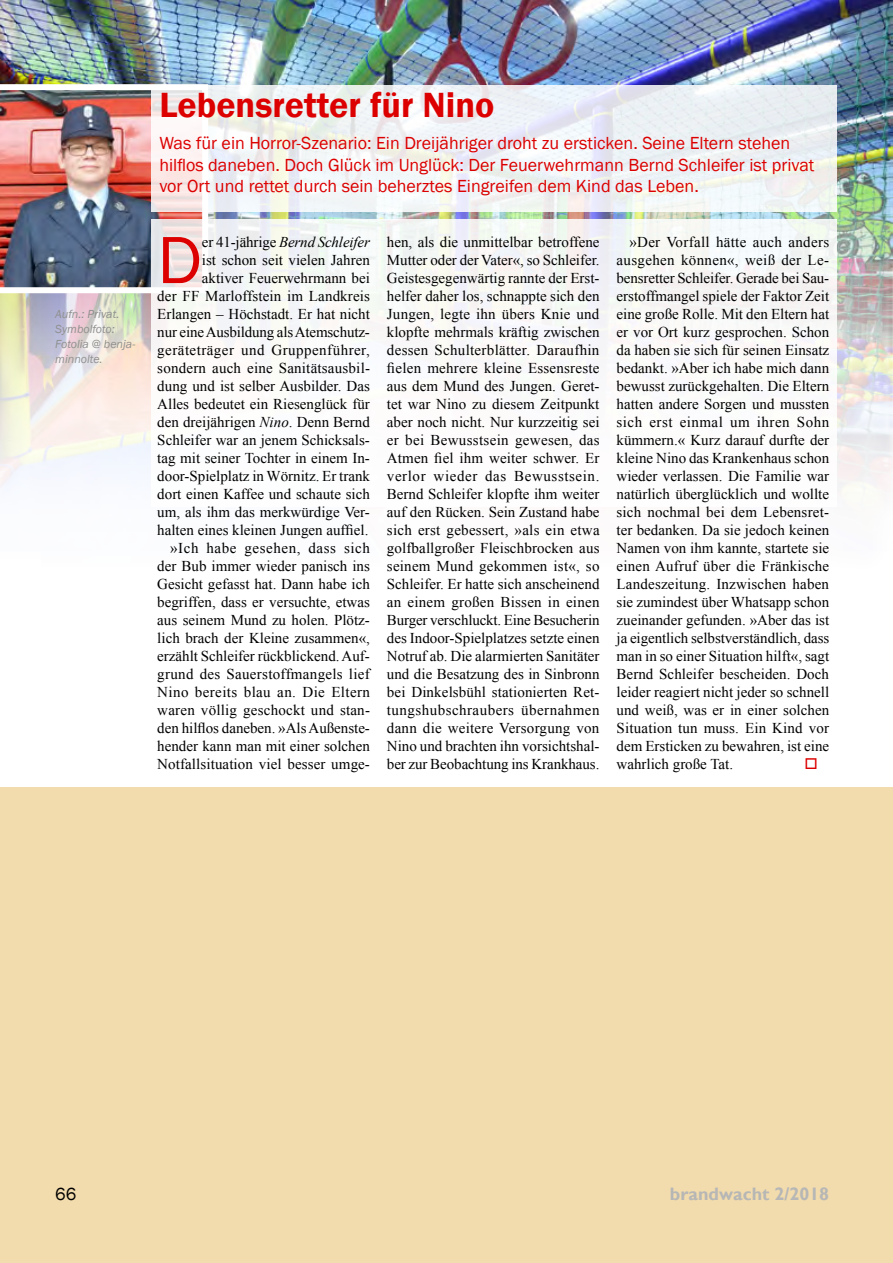
<style>
.page{position:relative;width:893px;height:1263px;background:#fff}
.page>*{position:absolute;margin:0;border:0;box-sizing:border-box;transform-origin:0 0}
.t1{font:69px "Franklin Gothic";color:#dc0000}
.t2{font:600 36px "Franklin Gothic";color:#dc0000}
.t3{font:18px/21.6px "Franklin Gothic";color:#dc0000}
.t4{font:700 18px "Gill Sans";color:#b6b7b6}
.t5{font:18px "Franklin Gothic";color:#000}
.t6{font:15px/18px "Times New Roman";color:#000;text-align:justify}
.t7{font:italic 12px/15px "Franklin Gothic";color:#8f908e}
.s1{font-style:italic}
</style>
<div class="page">
<img style="left:0;top:0;width:893px;height:493px">
<div style="left:0;top:787px;width:893px;height:476px;background:#f2dbac"></div>
<img style="left:0;top:84px;width:208px;height:209px">
<svg style="left:151px;top:85px;width:686px;height:126px;fill:#eff2f4"></svg>
<div style="left:151px;top:219px;width:686px;height:287px;background:#fff"></div>
<h2 class="t2" style="left:159px;top:82px;width:336px">Lebensretter für Nino</h2>
<p class="t7" style="left:55px;top:306px;width:82px">Aufn.: Privat.<br>Symbolfoto:<br>Fotolia @ benja&shy;minnolte.</p>
<p class="t3" style="left:159px;top:133px;width:657px">Was für ein Horror-Szenario: Ein Dreijähriger droht zu ersticken. Seine Eltern stehen hilflos daneben. Doch Glück im Unglück: Der Feuerwehrmann Bernd Schleifer ist privat vor Ort und rettet durch sein beherztes Eingreifen dem Kind das Leben.</p>
<p class="t6" style="left:157px;top:233px;width:214px;text-align:right">er 41-jährige <span class="s1">Bernd Schleifer<br></span>ist schon seit vielen Jahren aktiver Feuerwehrmann bei<br>der FF Marloffstein im Landkreis Erlangen – Höchstadt. Er hat nicht nur eine Ausbildung als Atemschutz&shy;geräteträger und Gruppenführer, sondern auch eine Sanitätsausbil&shy;dung und ist selber Ausbilder. Das Alles bedeutet ein Riesenglück für den dreijährigen <span class="s1">Nino</span>. Denn Bernd Schleifer war an jenem Schicksals&shy;tag mit seiner Tochter in einem In&shy;door-Spielplatz in Wörnitz. Er trank dort einen Kaffee und schaute sich um, als ihm das merkwürdige Ver&shy;halten eines kleinen Jungen auffiel. »Ich habe gesehen, dass sich der Bub immer wieder panisch ins Gesicht gefasst hat. Dann habe ich begriffen, dass er versuchte, etwas aus seinem Mund zu holen. Plötz&shy;lich brach der Kleine zusammen«, erzählt Schleifer rückblickend. Auf&shy;grund des Sauerstoffmangels lief Nino bereits blau an. Die Eltern waren völlig geschockt und stan&shy;den hilflos daneben. »Als Außenste&shy;hender kann man mit einer solchen Notfallsituation viel besser umge-</p>
<h1 class="t1" style="left:157px;top:217px;width:46px">D</h1>
<p class="t6" style="left:387px;top:233px;width:214px">hen, als die unmittelbar betroffene Mutter oder der Vater«, so Schleifer.<br>Geistesgegenwärtig rannte der Erst&shy;helfer daher los, schnappte sich den Jungen, legte ihn übers Knie und klopfte mehrmals kräftig zwischen dessen Schulterblätter. Daraufhin fielen mehrere kleine Essensreste aus dem Mund des Jungen. Geret&shy;tet war Nino zu diesem Zeitpunkt aber noch nicht. Nur kurzzeitig sei er bei Bewusstsein gewesen, das Atmen fiel ihm weiter schwer. Er verlor wieder das Bewusstsein.<br>Bernd Schleifer klopfte ihm weiter auf den Rücken. Sein Zustand habe sich erst gebessert, »als ein etwa golfballgroßer Fleischbrocken aus seinem Mund gekommen ist«, so Schleifer. Er hatte sich anscheinend an einem großen Bissen in einen Burger verschluckt. Eine Besucherin des Indoor-Spielplatzes setzte einen Notruf ab. Die alarmierten Sanitäter und die Besatzung des in Sinbronn bei Dinkelsbühl stationierten Ret&shy;tungshubschraubers übernahmen dann die weitere Versorgung von Nino und brachten ihn vorsichtshal&shy;ber zur Beobachtung ins Krankhaus.</p>
<p class="t6" style="left:617px;top:233px;width:214px;text-indent:13px">»Der Vorfall hätte auch anders ausgehen können«, weiß der Le&shy;bensretter Schleifer. Gerade bei Sau&shy;erstoffmangel spiele der Faktor Zeit eine große Rolle. Mit den Eltern hat er vor Ort kurz gesprochen. Schon da haben sie sich für seinen Einsatz bedankt. »Aber ich habe mich dann bewusst zurückgehalten. Die Eltern hatten andere Sorgen und mussten sich erst einmal um ihren Sohn kümmern.« Kurz darauf durfte der kleine Nino das Krankenhaus schon wieder verlassen. Die Familie war natürlich überglücklich und wollte sich nochmal bei dem Lebensret&shy;ter bedanken. Da sie jedoch keinen Namen von ihm kannte, startete sie einen Aufruf über die Fränkische Landeszeitung. Inzwischen haben sie zumindest über Whatsapp schon zueinander gefunden. »Aber das ist ja eigentlich selbstverständlich, dass man in so einer Situation hilft«, sagt Bernd Schleifer bescheiden. Doch leider reagiert nicht jeder so schnell und weiß, was er in einer solchen Situation tun muss. Ein Kind vor dem Ersticken zu bewahren, ist eine wahrlich große Tat.</p>
<p class="t5" style="left:55px;top:1182px;width:23px">66</p>
<p class="t4" style="left:670px;top:1183px;width:161px">brandwacht 2/2018</p>
</div>
